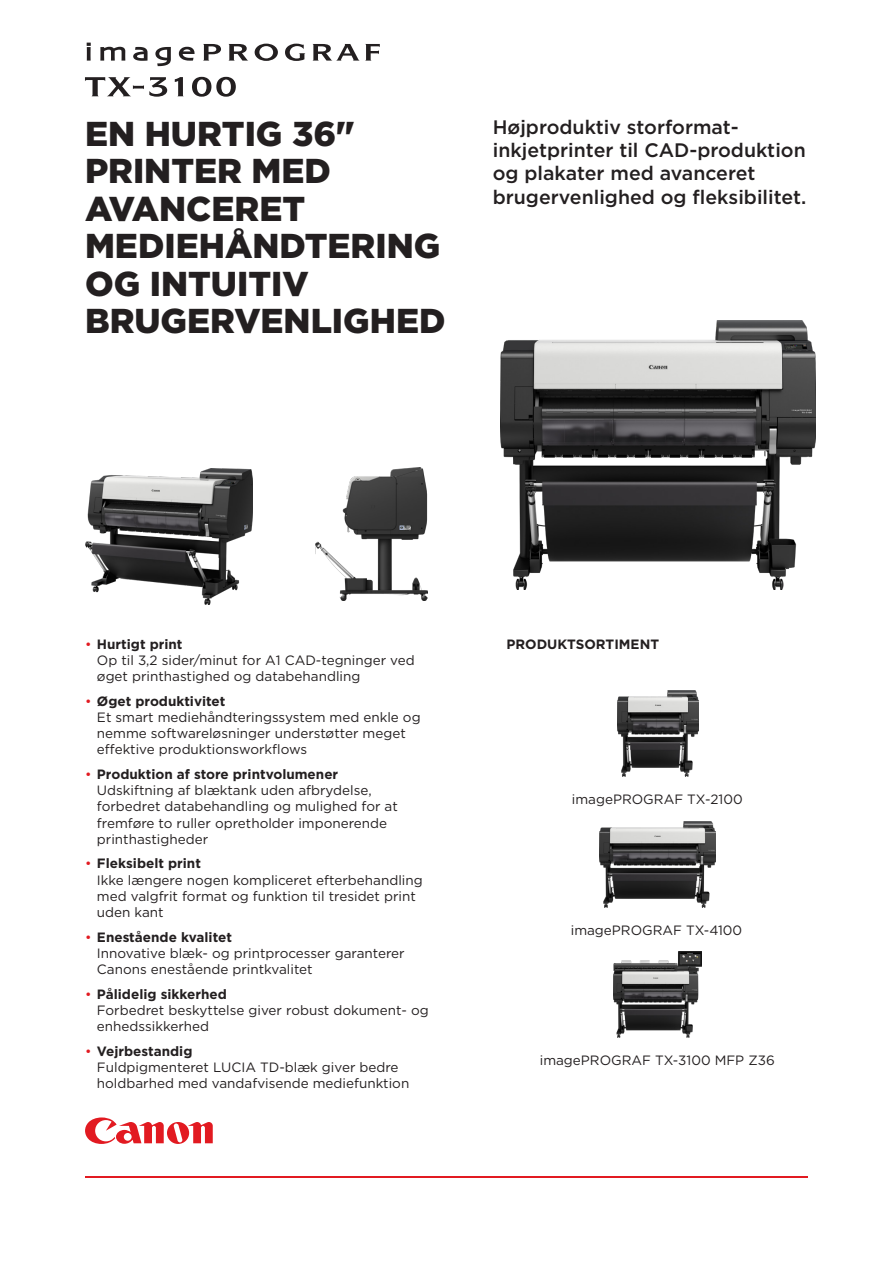
<style>
.page{position:relative;width:893px;height:1263px;background:#fff}
.page>*{position:absolute;margin:0;border:0;box-sizing:border-box;transform-origin:0 0}
.COVER_HEADER_LARGE{font:900 34.5px/37.5px "Gotham";color:#231f20}
.INTRO{font:500 19.5px/23.4px "Gotham";color:#231f20}
.BODY{font:13.5px/16.2px "Gotham";color:#231f20}
.SUBHEAD{font:700 13.5px "Gotham";color:#231f20}
.s1{color:#e21a21}
.s2{font-weight:700}
</style>
<div class="page">
<svg style="left:85px;top:1117px;width:128px;height:27px"></svg>
<hr style="left:85px;top:1176px;width:723px;height:2px;background:#e21a21">
<svg style="left:203px;top:44px;width:18px;height:17px"></svg>
<svg style="left:228px;top:44px;width:20px;height:17px"></svg>
<svg style="left:255px;top:44px;width:23px;height:17px"></svg>
<svg style="left:285px;top:44px;width:21px;height:17px"></svg>
<svg style="left:312px;top:44px;width:68px;height:17px"></svg>
<svg style="left:87px;top:43px;width:4px;height:18px"></svg>
<svg style="left:100px;top:47px;width:25px;height:14px"></svg>
<svg style="left:133px;top:47px;width:15px;height:14px"></svg>
<svg style="left:155px;top:47px;width:16px;height:19px"></svg>
<svg style="left:179px;top:47px;width:16px;height:14px"></svg>
<svg style="left:85px;top:77px;width:82px;height:20px"></svg>
<svg style="left:175px;top:77px;width:9px;height:19px"></svg>
<svg style="left:192px;top:77px;width:44px;height:20px"></svg>
<img style="left:617px;top:690px;width:81px;height:87px">
<img style="left:500px;top:320px;width:315px;height:269px">
<img style="left:85px;top:468px;width:168px;height:137px">
<img style="left:600px;top:821px;width:116px;height:86px">
<img style="left:614px;top:951px;width:88px;height:87px">
<img style="left:315px;top:467px;width:113px;height:134px">
<p class="COVER_HEADER_LARGE" style="left:85px;top:114px;width:362px">EN HURTIG 36"<br>PRINTER MED<br>AVANCERET<br>MEDIEHÅNDTERING<br>OG INTUITIV<br>BRUGERVENLIGHED</p>
<p class="INTRO" style="left:493px;top:115px;width:315px">Højproduktiv storformat&shy;inkjetprinter til CAD-produktion og plakater med avanceret brugervenlighed og fleksibilitet.</p>
<p class="BODY" style="left:97px;top:635px;width:319px;text-indent:-12px"><span class="s1">•</span> <span class="s2">Hurtigt print<br></span>Op til 3,2 sider/minut for A1 CAD-tegninger ved øget printhastighed og databehandling</p>
<p class="BODY" style="left:97px;top:692px;width:325px;text-indent:-12px"><span class="s1">•</span> <span class="s2">Øget produktivitet<br></span>Et smart mediehåndteringssystem med enkle og nemme softwareløsninger understøtter meget effektive produktionsworkflows</p>
<p class="BODY" style="left:97px;top:766px;width:302px;text-indent:-12px"><span class="s1">•</span> <span class="s2">Produktion af store printvolumener </span>Udskiftning af blæktank uden afbrydelse, forbedret databehandling og mulighed for at fremføre to ruller opretholder imponerende printhastigheder</p>
<p class="BODY" style="left:97px;top:855px;width:327px;text-indent:-12px"><span class="s1">•</span> <span class="s2">Fleksibelt print<br></span>Ikke længere nogen kompliceret efterbehandling med valgfrit format og funktion til tresidet print uden kant</p>
<p class="BODY" style="left:97px;top:928px;width:309px;text-indent:-12px"><span class="s1">•</span> <span class="s2">Enestående kvalitet<br></span>Innovative blæk- og printprocesser garanterer<br>Canons enestående printkvalitet</p>
<p class="BODY" style="left:97px;top:986px;width:333px;text-indent:-12px"><span class="s1">•</span> <span class="s2">Pålidelig sikkerhed<br></span>Forbedret beskyttelse giver robust dokument- og enhedssikkerhed</p>
<p class="BODY" style="left:97px;top:1043px;width:314px;text-indent:-12px"><span class="s1">•</span> <span class="s2">Vejrbestandig<br></span>Fuldpigmenteret LUCIA TD-blæk giver bedre holdbarhed med vandafvisende mediefunktion</p>
<p class="SUBHEAD" style="left:506px;top:635px;width:154px">PRODUKTSORTIMENT</p>
<p class="BODY" style="left:572px;top:791px;width:172px">imagePROGRAF TX-2100</p>
<p class="BODY" style="left:571px;top:922px;width:173px">imagePROGRAF TX-4100</p>
<p class="BODY" style="left:540px;top:1052px;width:236px">imagePROGRAF TX-3100 MFP Z36</p>
</div>
